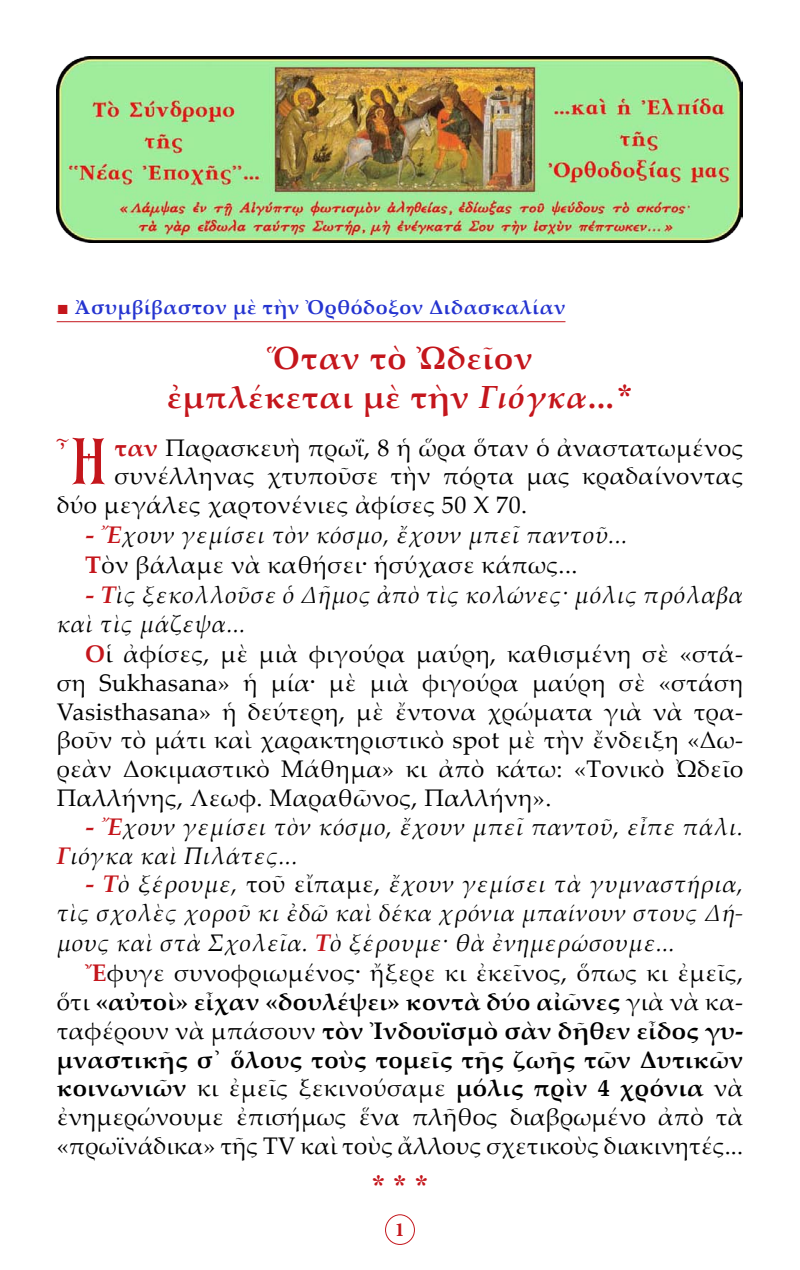
<style>
.page{position:relative;width:800px;height:1270px;background:#fff}
.page>*{position:absolute;margin:0;border:0;box-sizing:border-box;transform-origin:0 0}
.t1{font:32.4px "BYZIMAK";color:#c4161c}
.t2{font:700 32px "Palatino Linotype";letter-spacing:.03em;color:#c4161c}
.Asteriskoi{font:28px "CTOS New Times Bold Test 1";color:#c4161c}
.t3{font:24px/28.8px "Palatino Linotype";letter-spacing:.02em;color:#000;text-align:justify}
.t4{font:italic 24px/28.8px "Palatino Linotype";letter-spacing:.02em;color:#000}
.t5{font:700 20px "Palatino Linotype";letter-spacing:.03em;color:#2534d0}
.t6{font:700 20px "Minion Pro";color:#c4161c}
.s1{font-family:"Times New Roman";font-weight:400;color:#c4161c}
.s2{font-style:italic}
.s3{font-family:"CTOS New Times Bold Test 1";font-weight:400}
.s4{font-size:65px}
.s5{font-weight:700;color:#c4161c}
.s6{font-style:normal}
.s7{font-weight:700}
</style>
<div class="page">
<div style="left:385px;top:1214px;width:30px;height:31px;border:1px solid #c4161c;border-radius:50%"></div>
<hr style="left:57px;top:321px;width:508px;height:1px;background:#c4161c">
<img style="left:57px;top:57px;width:686px;height:186px">
<p class="t5" style="left:57px;top:293px;width:510px"><span class="s1">■</span> Ἀσυμβίβαστον μὲ τὴν Ὀρθόδοξον Διδασκαλίαν</p>
<p class="t2" style="left:267px;top:336px;width:267px">Ὅταν τὸ Ὠδεῖον</p>
<p class="t2" style="left:167px;top:374px;width:467px">ἐμπλέκεται μὲ τὴν <span class="s2">Γιόγκα</span>...<span class="s3">*</span></p>
<p class="t1" style="left:59px;top:436px;width:50px">῏<span class="s4">Η</span></p>
<p class="t3" style="left:114px;top:432px;width:630px"><span class="s5">ταν</span> Παρασκευὴ πρωΐ, 8 ἡ ὥρα ὅταν ὁ ἀναστατωμένος</p>
<p class="t3" style="left:114px;top:461px;width:630px">συνέλληνας χτυποῦσε τὴν πόρτα μας κραδαίνοντας</p>
<p class="t3" style="left:57px;top:490px;width:472px">δύο μεγάλες χαρτονένιες ἀφίσες 50 Χ 70.</p>
<p class="t4" style="left:85px;top:520px;width:544px"><span class="s5">- Ἔ</span>χουν γεμίσει τὸν κόσμο, ἔχουν μπεῖ παντοῦ...</p>
<p class="t3" style="left:85px;top:550px;width:494px"><span class="s5">Τ</span>ὸν βάλαμε νὰ καθήσει· ἡσύχασε κάπως...</p>
<p class="t4" style="left:57px;top:580px;width:688px;text-indent:28px"><span class="s5">- Τ</span>ὶς ξεκολλοῦσε ὁ Δῆμος ἀπὸ τὶς κολώνες· μόλις πρόλαβα καὶ τὶς μάζεψα...</p>
<p class="t3" style="left:57px;top:638px;width:688px;text-indent:28px"><span class="s5">Ο</span>ἱ ἀφίσες, μὲ μιὰ φιγούρα μαύρη, καθισμένη σὲ «στά&shy;ση Sukhasana» ἡ μία· μὲ μιὰ φιγούρα μαύρη σὲ «στάση Vasisthasana» ἡ δεύτερη, μὲ ἔντονα χρώματα γιὰ νὰ τρα&shy;βοῦν τὸ μάτι καὶ χαρακτηριστικὸ spot μὲ τὴν ἔνδειξη «Δω&shy;ρεὰν Δοκιμαστικὸ Μάθημα» κι ἀπὸ κάτω: «Τονικὸ Ὠδεῖο Παλλήνης, Λεωφ. Μαραθῶνος, Παλλήνη».</p>
<p class="t4" style="left:57px;top:811px;width:688px;text-indent:28px"><span class="s5">- Ἔ</span>χουν γεμίσει τὸν κόσμο, ἔχουν μπεῖ παντοῦ, εἶπε πάλι.<br><span class="s5">Γ</span>ιόγκα καὶ Πιλάτες...</p>
<p class="t4" style="left:57px;top:868px;width:688px;line-height:29.4px;text-align:justify;text-indent:28px"><span class="s5">- Τ</span>ὸ ξέρουμε, <span class="s6">τοῦ εἴπαμε,</span> ἔχουν γεμίσει τὰ γυμναστήρια, τὶς σχολὲς χοροῦ κι ἐδῶ καὶ δέκα χρόνια μπαίνουν στους Δή&shy;μους καὶ στὰ Σχολεῖα. <span class="s5">Τ</span>ὸ ξέρουμε· θὰ ἐνημερώσουμε...</p>
<p class="t3" style="left:57px;top:958px;width:688px;text-indent:28px"><span class="s5">Ἔ</span>φυγε συνοφριωμένος· ἤξερε κι ἐκεῖνος, ὅπως κι ἐμεῖς, ὅτι <span class="s7">«αὐτοὶ» εἶχαν «δουλέψει» κοντὰ δύο αἰῶνες</span> γιὰ νὰ κα&shy;ταφέρουν νὰ μπάσουν <span class="s7">τὸν Ἰνδουϊσμὸ σὰν δῆθεν εἶδος γυ&shy;μναστικῆς σ᾿ ὅλους τοὺς τομεῖς τῆς ζωῆς τῶν Δυτικῶν κοινωνιῶν</span> κι ἐμεῖς ξεκινούσαμε <span class="s7">μόλις πρὶν 4 χρόνια</span> νὰ ἐνημερώνουμε ἐπισήμως ἕνα πλῆθος διαβρωμένο ἀπὸ τὰ «πρωϊνάδικα» τῆς TV καὶ τοὺς ἄλλους σχετικοὺς διακινητές...</p>
<p class="Asteriskoi" style="left:371px;top:1169px;width:59px">* * *</p>
<p class="t6" style="left:395px;top:1216px;width:11px">1</p>
</div>
